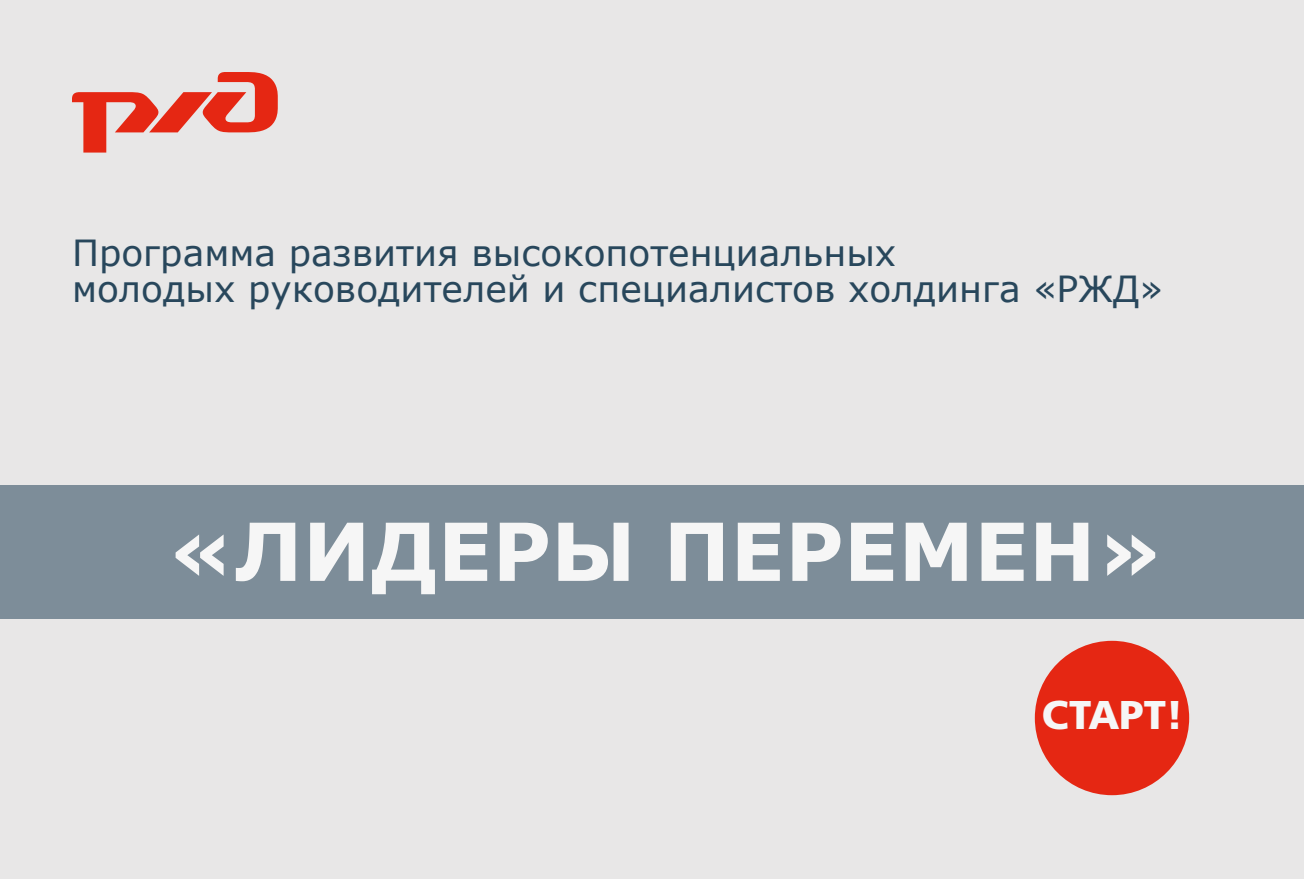
<style>
.page{position:relative;width:1304px;height:879px;background:#e8e7e7}
.page>*{position:absolute;margin:0;border:0;box-sizing:border-box;transform-origin:0 0}
.t1{font:700 80px "Verdana";color:#f6f6f6}
.t2{font:40px "FSRAILWAY Bold";color:#f6f6f6}
.t3{font:36px/36px "Verdana";color:#28475c}
</style>
<div class="page">
<div style="left:1035px;top:641px;width:154px;height:154px;background:#e52713;border-radius:50%"></div>
<svg style="left:72px;top:72px;width:206px;height:81px"></svg>
<div style="left:0;top:485px;width:1304px;height:133px;background:#7d8d99"></div>
<p class="t3" style="left:72px;top:234px;width:1093px">Программа развития высокопотенциальных<br>молодых руководителей и специалистов холдинга «РЖД»</p>
<h1 class="t1" style="left:167px;top:495px;width:998px">«ЛИДЕРЫ ПЕРЕМЕН»</h1>
<p class="t2" style="left:1042px;top:691px;width:143px">СТАРТ!</p>
</div>
